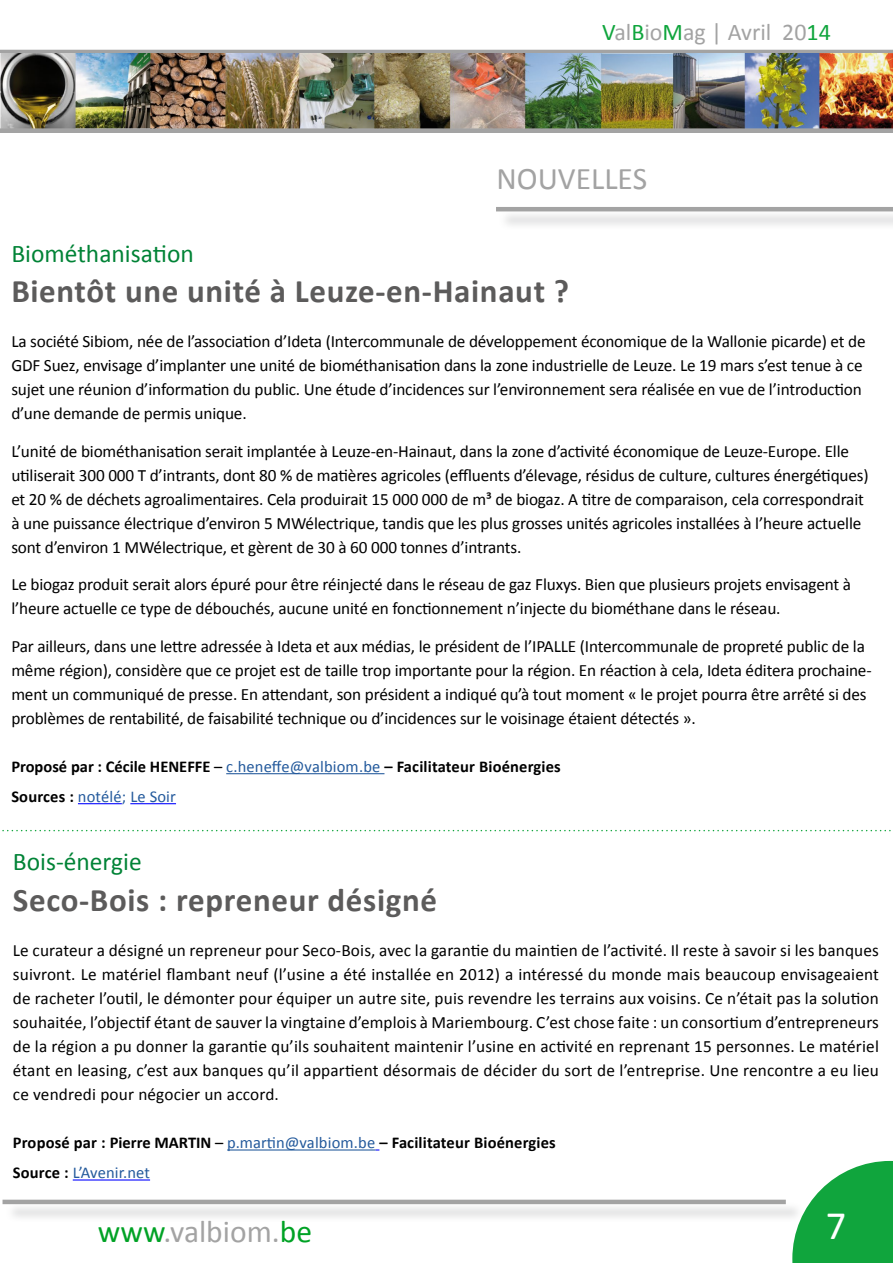
<style>
.page{position:relative;width:893px;height:1263px;background:#fff}
.page>*{position:absolute;margin:0;border:0;box-sizing:border-box;transform-origin:0 0}
.t1{font:40.5px "Calibri";color:#fff}
.t2{font:700 33px "Calibri";letter-spacing:.02em;color:#5c5b5b}
.t3{font:31.5px "Calibri";color:#a3a3a3}
.t4{font:25.5px "Calibri";color:#008336}
.t5{font:24px "Calibri";color:#a3a3a3}
.t6{font:17.25px/24px "Calibri";letter-spacing:-.01em;color:#000}
.t7{font:700 16.5px/30px "Calibri";color:#000}
.s1{color:#10a53d}
.s2{font-weight:400}
.s3{font-weight:400;color:#245a9c}
.s4{color:#00a225}
</style>
<div class="page">
<svg style="left:792px;top:1161px;width:101px;height:102px"></svg>
<div style="left:5px;top:1202px;width:799px;height:20px;background:#f0f1f1"></div>
<hr style="left:3px;top:1200px;width:783px;height:4px;background:#a3a3a3">
<hr style="left:0;top:50px;width:893px;height:4px;background:#a3a3a3">
<img style="left:0;top:53px;width:893px;height:75px">
<div style="left:0;top:128px;width:893px;height:5px;background:#a3a3a3"></div>
<hr style="left:226px;top:773px;width:158px;height:1px;background:#245a9c">
<hr style="left:78px;top:803px;width:44px;height:1px;background:#00f">
<hr style="left:130px;top:803px;width:46px;height:1px;background:#00f">
<div style="left:499px;top:209px;width:394px;height:21px;background:#f1f2f2"></div>
<hr style="left:496px;top:207px;width:397px;height:4px;background:#a3a3a3">
<svg style="left:2px;top:830px;width:889px;height:1px"></svg>
<hr style="left:227px;top:1149px;width:149px;height:1px;background:#245a9c">
<hr style="left:73px;top:1179px;width:77px;height:1px;background:#00f">
<h3 class="t5" style="left:602px;top:17px;width:230px"><span class="s1">V</span>al<span class="s1">B</span>io<span class="s1">M</span>ag | Avril 20<span class="s1">14</span></h3>
<h3 class="t3" style="left:496px;top:159px;width:152px">NOUVELLES</h3>
<h3 class="t4" style="left:11px;top:237px;width:184px">Biométhanisation</h3>
<h2 class="t2" style="left:11px;top:270px;width:559px">Bientôt une unité à Leuze-en-Hainaut ?</h2>
<p class="t6" style="left:11px;top:330px;width:856px">La société Sibiom, née de l’association d’Ideta (Intercommunale de développement économique de la Wallonie picarde) et de GDF Suez, envisage d’implanter une unité de biométhanisation dans la zone industrielle de Leuze. Le 19 mars s’est tenue à ce sujet une réunion d’information du public. Une étude d’incidences sur l’environnement sera réalisée en vue de l’introduction d’une demande de permis unique.</p>
<p class="t6" style="left:11px;top:439px;width:859px">L’unité de biométhanisation serait implantée à Leuze-en-Hainaut, dans la zone d’activité économique de Leuze-Europe. Elle utiliserait 300 000 T d’intrants, dont 80 % de matières agricoles (effluents d’élevage, résidus de culture, cultures énergétiques) et 20 % de déchets agroalimentaires. Cela produirait 15 000 000 de m³ de biogaz. A titre de comparaison, cela correspondrait à une puissance électrique d’environ 5 MWélectrique, tandis que les plus grosses unités agricoles installées à l’heure actuelle sont d’environ 1 MWélectrique, et gèrent de 30 à 60 000 tonnes d’intrants.</p>
<p class="t6" style="left:11px;top:573px;width:841px">Le biogaz produit serait alors épuré pour être réinjecté dans le réseau de gaz Fluxys. Bien que plusieurs projets envisagent à l’heure actuelle ce type de débouchés, aucune unité en fonctionnement n’injecte du biométhane dans le réseau.</p>
<p class="t6" style="left:11px;top:634px;width:862px">Par ailleurs, dans une lettre adressée à Ideta et aux médias, le président de l’IPALLE (Intercommunale de propreté public de la même région), considère que ce projet est de taille trop importante pour la région. En réaction à cela, Ideta éditera prochaine&shy;ment un communiqué de presse. En attendant, son président a indiqué qu’à tout moment « le projet pourra être arrêté si des problèmes de rentabilité, de faisabilité technique ou d’incidences sur le voisinage étaient détectés ».</p>
<p class="t7" style="left:11px;top:751px;width:551px">Proposé par : Cécile HENEFFE <span class="s2">–</span> <span class="s3">c.heneffe@valbiom.be</span> – Facilitateur Bioénergies<br>Sources : <span class="s3">notélé; Le Soir</span></p>
<h3 class="t4" style="left:13px;top:846px;width:130px">Bois-énergie</h3>
<h2 class="t2" style="left:13px;top:879px;width:426px">Seco-Bois : repreneur désigné</h2>
<p class="t6" style="left:13px;top:938px;width:868px;text-align:justify">Le curateur a désigné un repreneur pour Seco-Bois, avec la garantie du maintien de l’activité. Il reste à savoir si les banques suivront. Le matériel flambant neuf (l’usine a été installée en 2012) a intéressé du monde mais beaucoup envisageaient de racheter l’outil, le démonter pour équiper un autre site, puis revendre les terrains aux voisins. Ce n’était pas la solution souhaitée, l’objectif étant de sauver la vingtaine d’emplois à Mariembourg. C’est chose faite : un consortium d’entrepreneurs de la région a pu donner la garantie qu’ils souhaitent maintenir l’usine en activité en reprenant 15 personnes. Le matériel étant en leasing, c’est aux banques qu’il appartient désormais de décider du sort de l’entreprise. Une rencontre a eu lieu ce vendredi pour négocier un accord.</p>
<p class="t7" style="left:13px;top:1128px;width:544px">Proposé par : Pierre MARTIN <span class="s2">–</span> <span class="s3">p.martin@valbiom.be</span> – Facilitateur Bioénergies<br>Source : <span class="s3">L’Avenir.net</span></p>
<h3 class="t3" style="left:98px;top:1212px;width:216px"><span class="s4">www</span>.valbiom.<span class="s4">be</span></h3>
<h1 class="t1" style="left:826px;top:1200px;width:22px">7</h1>
</div>
